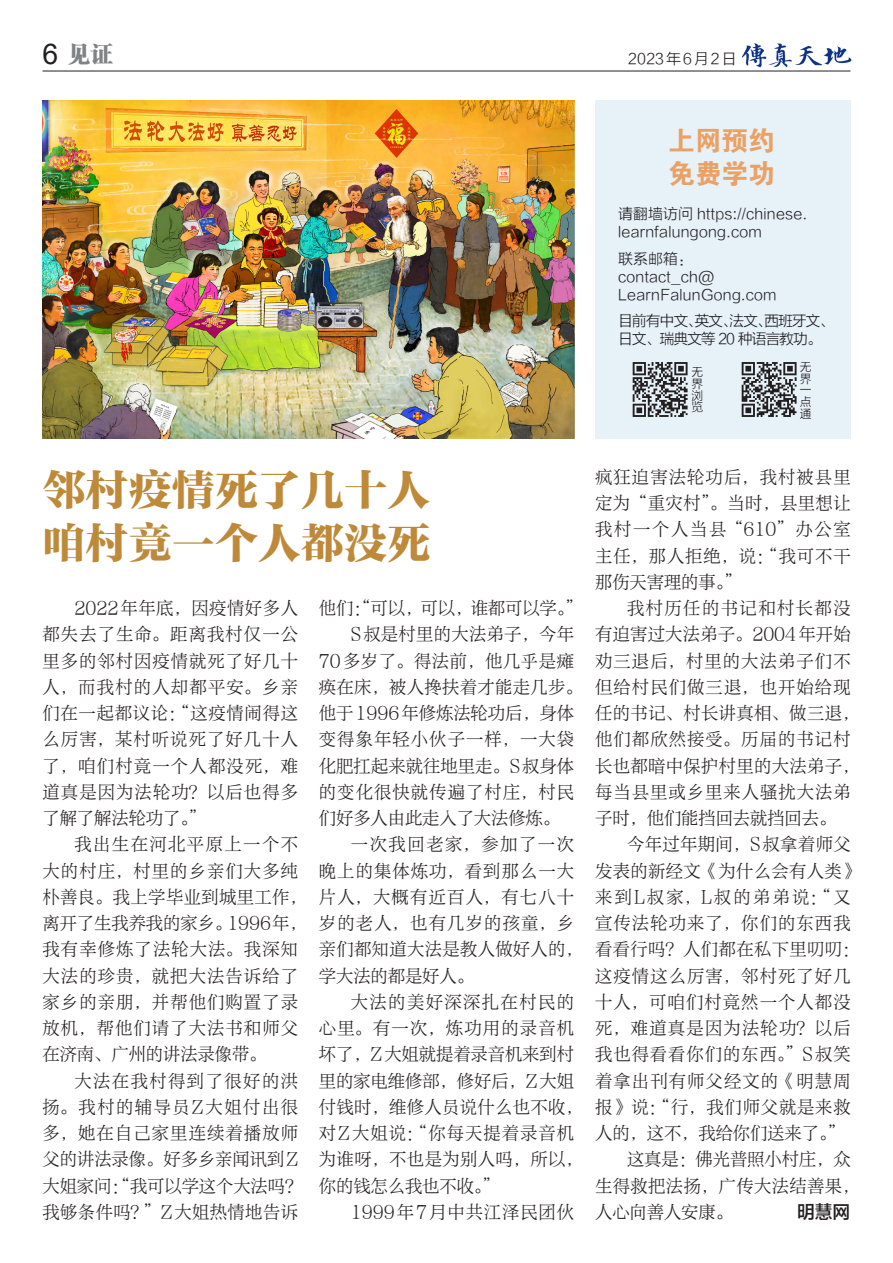
<style>
.page{position:relative;width:893px;height:1263px;background:#fff}
.page>*{position:absolute;margin:0;border:0;box-sizing:border-box;transform-origin:0 0}
.大题目{font:43.5px "FZTYSK GBK1 0";color:#be8939}
.小题目{font:27px "FZDHTJW GB1 0";color:#eca164}
.t1{font:22.5px "FZCSK GBK1 0";color:#808285}
.大题目-2{font:18px "FZLTZHK GBK1 0";color:#231f20}
.正文-大字{font:17.4px/26.2px "FZXYSK GBK1 0";letter-spacing:.065em;color:#231f20}
.正文-大字-2{font:17.4px/26.2px "FZXYSK GBK1 0";letter-spacing:.025em;color:#231f20}
.正文-大字-3{font:17.4px/26.2px "FZXYSK GBK1 0";letter-spacing:.03em;color:#231f20}
.正文-大字-4{font:17.4px/26.2px "FZXYSK GBK1 0";color:#231f20}
.图释{font:15px/18px "FZLTXHK";color:#231f20}
.正文-华楷{font:15px/18px "FZLTXHK";letter-spacing:-.08em;color:#231f20}
.图释-2{font:15px "FZLTXHK";letter-spacing:.125em;color:#231f20}
.图释-3{font:12px/11.7px "FZLTXHK";color:#231f20;text-align:justify}
.s1{font-family:"Arial";font-size:28.5px;color:#231f20}
</style>
<div class="page">
<hr style="left:43px;top:71px;width:807px;height:1px;background:#231f20">
<img style="left:742px;top:43px;width:110px;height:25px">
<img style="left:43px;top:100px;width:531px;height:338px">
<div style="left:595px;top:100px;width:255px;height:338px;background:#e6f1f8"></div>
<img style="left:632px;top:362px;width:56px;height:55px">
<img style="left:741px;top:362px;width:56px;height:55px">
<p class="t1" style="left:43px;top:42px;width:72px"><span class="s1">6</span> 见证</p>
<p class="图释-2" style="left:628px;top:50px;width:110px">2023年6月2日</p>
<p class="大题目" style="left:43px;top:467px;width:389px">邻村疫情死了几十人</p>
<p class="大题目" style="left:43px;top:520px;width:389px">咱村竟一个人都没死</p>
<p class="正文-大字" style="left:43px;top:595px;width:257px;text-align:justify;text-indent:32px">2022年年底，因疫情好多人都失去了生命。距离我村仅一公里多的邻村因疫情就死了好几十人，而我村的人却都平安。乡亲们在一起都议论：“这疫情闹得这么厉害，某村听说死了好几十人了，咱们村竟一个人都没死，难道真是因为法轮功？以后也得多了解了解法轮功了。”</p>
<p class="正文-大字" style="left:43px;top:832px;width:266px;text-indent:32px">我出生在河北平原上一个不大的村庄，村里的乡亲们大多纯朴善良。我上学毕业到城里工作，离开了生我养我的家乡。1996年，我有幸修炼了法轮大法。我深知大法的珍贵，就把大法告诉给了家乡的亲朋，并帮他们购置了录放机，帮他们请了大法书和师父在济南、广州的讲法录像带。</p>
<p class="正文-大字" style="left:43px;top:1068px;width:261px;text-indent:32px">大法在我村得到了很好的洪扬。我村的辅导员Z大姐付出很多，她在自己家里连续着播放师父的讲法录像。好多乡亲闻讯到Z大姐家问：“我可以学这个大法吗？我够条件吗？”Z大姐热情地告诉</p>
<p class="正文-大字-4" style="left:319px;top:595px;width:265px">他们：“可以，可以，谁都可以学。”</p>
<p class="正文-大字-2" style="left:319px;top:622px;width:265px;text-indent:32px">S叔是村里的大法弟子，今年<br>70多岁了。得法前，他几乎是瘫痪在床，被人搀扶着才能走几步。他于1996年修炼法轮功后，身体变得象年轻小伙子一样，一大袋化肥扛起来就往地里走。S叔身体的变化很快就传遍了村庄，村民们好多人由此走入了大法修炼。</p>
<p class="正文-大字" style="left:319px;top:832px;width:265px;text-indent:32px">一次我回老家，参加了一次晚上的集体炼功，看到那么一大片人，大概有近百人，有七八十岁的老人，也有几岁的孩童，乡亲们都知道大法是教人做好人的，学大法的都是好人。</p>
<p class="正文-大字-3" style="left:319px;top:989px;width:265px;text-indent:32px">大法的美好深深扎在村民的心里。有一次，炼功用的录音机坏了，Z大姐就提着录音机来到村里的家电维修部，修好后，Z大姐付钱时，维修人员说什么也不收，对Z大姐说：“你每天提着录音机为谁呀，不也是为别人吗，所以，你的钱怎么我也不收。”</p>
<p class="正文-大字" style="left:351px;top:1199px;width:225px">1999年7月中共江泽民团伙</p>
<p class="小题目" style="left:668px;top:126px;width:108px">上网预约</p>
<p class="小题目" style="left:668px;top:159px;width:108px">免费学功</p>
<p class="图释" style="left:618px;top:205px;width:191px">请翻墙访问 https://chinese.</p>
<p class="图释" style="left:618px;top:223px;width:145px">learnfalungong.com</p>
<p class="图释" style="left:618px;top:250px;width:76px">联系邮箱：</p>
<p class="图释" style="left:618px;top:268px;width:160px">contact_ch@<br>LearnFalunGong.com</p>
<p class="正文-华楷" style="left:618px;top:312px;width:218px">目前有中文、英文、法文、西班牙文、日文、瑞典文等 20 种语言教功。</p>
<p class="图释-3" style="left:691px;top:366px;width:13px">无界浏览</p>
<p class="图释-3" style="left:800px;top:361px;width:13px">无界一点通</p>
<p class="正文-大字" style="left:595px;top:464px;width:257px;text-align:justify">疯狂迫害法轮功后，我村被县里定为“重灾村”。当时，县里想让我村一个人当县“610”办公室主任，那人拒绝，说：“我可不干那伤天害理的事。”</p>
<p class="正文-大字" style="left:595px;top:595px;width:266px;text-indent:32px">我村历任的书记和村长都没有迫害过大法弟子。2004年开始劝三退后，村里的大法弟子们不但给村民们做三退，也开始给现任的书记、村长讲真相、做三退，他们都欣然接受。历届的书记村长也都暗中保护村里的大法弟子，每当县里或乡里来人骚扰大法弟子时，他们能挡回去就挡回去。</p>
<p class="正文-大字" style="left:595px;top:832px;width:266px;text-indent:32px">今年过年期间，S叔拿着师父发表的新经文《为什么会有人类》来到L叔家，L叔的弟弟说：“又宣传法轮功来了，你们的东西我看看行吗？人们都在私下里叨叨：这疫情这么厉害，邻村死了好几十人，可咱们村竟然一个人都没死，难道真是因为法轮功？以后我也得看看你们的东西。”S叔笑着拿出刊有师父经文的《明慧周报》说：“行，我们师父就是来救人的，这不，我给你们送来了。”</p>
<p class="正文-大字-4" style="left:595px;top:1147px;width:266px;text-indent:32px">这真是：佛光普照小村庄，众生得救把法扬，广传大法结善果，人心向善人安康。</p>
<p class="大题目-2" style="left:797px;top:1202px;width:55px">明慧网</p>
</div>
